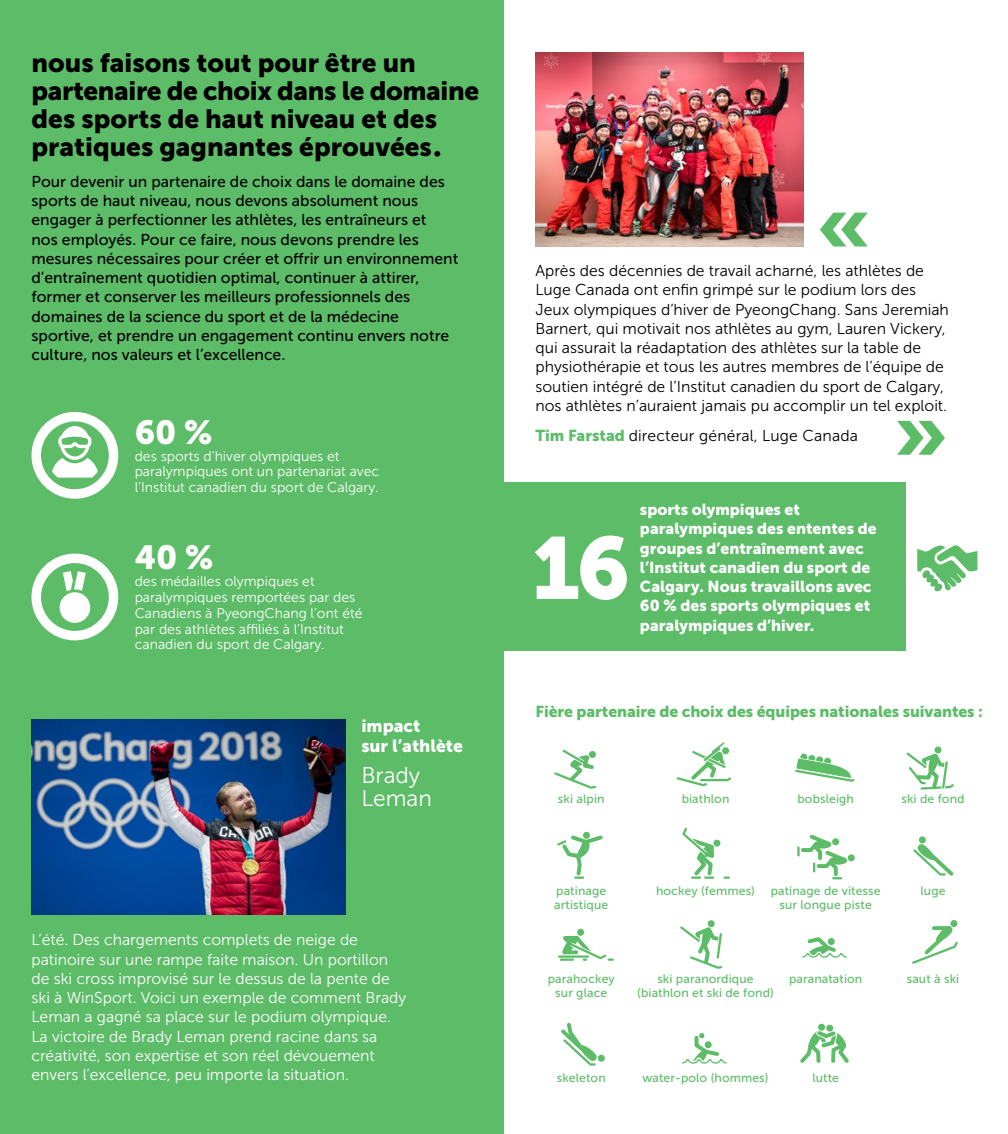
<style>
.page{position:relative;width:1008px;height:1134px;background:#fff}
.page>*{position:absolute;margin:0;border:0;box-sizing:border-box;transform-origin:0 0}
.t1{font:87.15px "Museo Sans 900";color:#fff}
.t2{font:33.25px "Museo Sans 900";color:#fff}
.t3{font:26.25px/28px "Museo Sans 900";color:#000}
.t4{font:22.75px/22.8px "Museo Sans 300";color:#fff}
.t5{font:17.5px/19.2px "Museo Sans 900";color:#fff}
.t6{font:15.75px/19.2px "Museo Sans 500";color:#000}
.t7{font:15.75px/19.2px "Museo Sans 300";color:#000}
.t8{font:15.75px/19.2px "Museo Sans 300";color:#fff}
.t9{font:15.75px/19.2px "Museo Sans 900";color:#fff}
.t10{font:15.75px "Museo Sans 900";letter-spacing:-.005em;color:#5dbc68}
.t11{font:14px/15.8px "Museo Sans 300";color:#fff}
.t12{font:12.25px/14px "Museo Sans 500";letter-spacing:.01em;color:#5dbc68;text-align:center}
.s1{font-family:"Garamond";font-weight:700;font-size:40.25px}
.s2{font-family:"Museo Sans 900";color:#5dbc68}
</style>
<div class="page">
<div style="left:0;top:0;width:504px;height:1134px;background:#5dbc68"></div>
<img style="left:32px;top:719px;width:314px;height:196px">
<div style="left:32px;top:554px;width:86px;height:86px;border:9px solid #fff;border-radius:50%"></div>
<svg style="left:63px;top:571px;width:23px;height:20px"></svg>
<div style="left:60px;top:592px;width:30px;height:31px;background:#fff;border-radius:50%"></div>
<div style="left:32px;top:412px;width:86px;height:87px;border:9px solid #fff;border-radius:50%"></div>
<svg style="left:52px;top:426px;width:46px;height:52px"></svg>
<img style="left:536px;top:52px;width:268px;height:195px">
<div style="left:494px;top:483px;width:412px;height:168px;background:#5dbc68"></div>
<svg style="left:917px;top:545px;width:60px;height:47px"></svg>
<svg style="left:554px;top:749px;width:42px;height:40px"></svg>
<svg style="left:676px;top:742px;width:55px;height:45px"></svg>
<svg style="left:557px;top:831px;width:46px;height:48px"></svg>
<svg style="left:682px;top:828px;width:47px;height:51px"></svg>
<svg style="left:797px;top:834px;width:58px;height:45px"></svg>
<svg style="left:913px;top:836px;width:41px;height:40px"></svg>
<div style="left:577px;top:929px;width:7px;height:7px;background:#5dbc68;border-radius:50%"></div>
<svg style="left:558px;top:932px;width:55px;height:29px"></svg>
<svg style="left:680px;top:920px;width:42px;height:49px"></svg>
<svg style="left:912px;top:920px;width:46px;height:44px"></svg>
<svg style="left:561px;top:1022px;width:44px;height:44px"></svg>
<svg style="left:682px;top:1033px;width:45px;height:31px"></svg>
<svg style="left:800px;top:1023px;width:49px;height:40px"></svg>
<svg style="left:802px;top:937px;width:45px;height:21px"></svg>
<svg style="left:795px;top:753px;width:60px;height:29px"></svg>
<svg style="left:906px;top:746px;width:48px;height:44px"></svg>
<svg style="left:820px;top:213px;width:48px;height:34px"></svg>
<svg style="left:897px;top:421px;width:48px;height:34px"></svg>
<h3 class="t3" style="left:32px;top:49px;width:449px">nous faisons tout pour être un partenaire de choix dans le domaine des sports de haut niveau et des pratiques gagnantes éprouvées<span class="s1">.</span></h3>
<p class="t6" style="left:32px;top:172px;width:428px">Pour devenir un partenaire de choix dans le domaine des sports de haut niveau, nous devons absolument nous engager à perfectionner les athlètes, les entraîneurs et<br>nos employés. Pour ce faire, nous devons prendre les mesures nécessaires pour créer et offrir un environnement d’entraînement quotidien optimal, continuer à attirer, former et conserver les meilleurs professionnels des domaines de la science du sport et de la médecine sportive, et prendre un engagement continu envers notre culture, nos valeurs et l’excellence.</p>
<h2 class="t2" style="left:135px;top:413px;width:79px">60 %</h2>
<p class="t11" style="left:135px;top:448px;width:246px">des sports d’hiver olympiques et paralympiques ont un partenariat avec l’Institut canadien du sport de Calgary.</p>
<h2 class="t2" style="left:135px;top:539px;width:80px">40 %</h2>
<p class="t11" style="left:135px;top:574px;width:229px">des médailles olympiques et paralympiques remportées par des Canadiens à PyeongChang l’ont été par des athlètes affiliés à l’Institut canadien du sport de Calgary.</p>
<p class="t5" style="left:361px;top:717px;width:103px">impact<br>sur l’athlète</p>
<h3 class="t4" style="left:361px;top:764px;width:72px">Brady<br>Leman</h3>
<p class="t8" style="left:32px;top:930px;width:376px">L’été. Des chargements complets de neige de patinoire sur une rampe faite maison. Un portillon de ski cross improvisé sur le dessus de la pente de ski à WinSport. Voici un exemple de comment Brady Leman a gagné sa place sur le podium olympique.<br>La victoire de Brady Leman prend racine dans sa créativité, son expertise et son réel dévouement envers l’excellence, peu importe la situation.</p>
<p class="t7" style="left:536px;top:261px;width:415px">Après des décennies de travail acharné, les athlètes de Luge Canada ont enfin grimpé sur le podium lors des Jeux olympiques d’hiver de PyeongChang. Sans Jeremiah Barnert, qui motivait nos athlètes au gym, Lauren Vickery, qui assurait la réadaptation des athlètes sur la table de physiothérapie et tous les autres membres de l’équipe de soutien intégré de l’Institut canadien du sport de Calgary, nos athlètes n’auraient jamais pu accomplir un tel exploit.</p>
<p class="t7" style="left:536px;top:426px;width:324px"><span class="s2">Tim Farstad</span> directeur général, Luge Canada</p>
<h1 class="t1" style="left:532px;top:519px;width:100px">16</h1>
<p class="t9" style="left:640px;top:500px;width:238px">sports olympiques et paralympiques des ententes de groupes d’entraînement avec l’Institut canadien du sport de<br>Calgary. Nous travaillons avec<br>60 % des sports olympiques et paralympiques d’hiver.</p>
<p class="t10" style="left:536px;top:703px;width:449px">Fière partenaire de choix des équipes nationales suivantes :</p>
<p class="t12" style="left:558px;top:792px;width:48px">ski alpin</p>
<p class="t12" style="left:682px;top:792px;width:49px">biathlon</p>
<p class="t12" style="left:797px;top:792px;width:58px">bobsleigh</p>
<p class="t12" style="left:901px;top:792px;width:65px">ski de fond</p>
<p class="t12" style="left:554px;top:884px;width:56px;text-align:left">patinage artistique</p>
<p class="t12" style="left:656px;top:884px;width:100px">hockey (femmes)</p>
<p class="t12" style="left:771px;top:884px;width:111px">patinage de vitesse</p>
<p class="t12" style="left:921px;top:884px;width:27px">luge</p>
<p class="t12" style="left:780px;top:898px;width:94px">sur longue piste</p>
<p class="t12" style="left:548px;top:972px;width:69px">parahockey sur glace</p>
<p class="t12" style="left:637px;top:972px;width:138px">ski paranordique (biathlon et ski de fond)</p>
<p class="t12" style="left:789px;top:972px;width:75px">paranatation</p>
<p class="t12" style="left:907px;top:972px;width:54px">saut à ski</p>
<p class="t12" style="left:557px;top:1071px;width:50px">skeleton</p>
<p class="t12" style="left:642px;top:1071px;width:128px">water-polo (hommes)</p>
<p class="t12" style="left:812px;top:1071px;width:28px">lutte</p>
</div>
